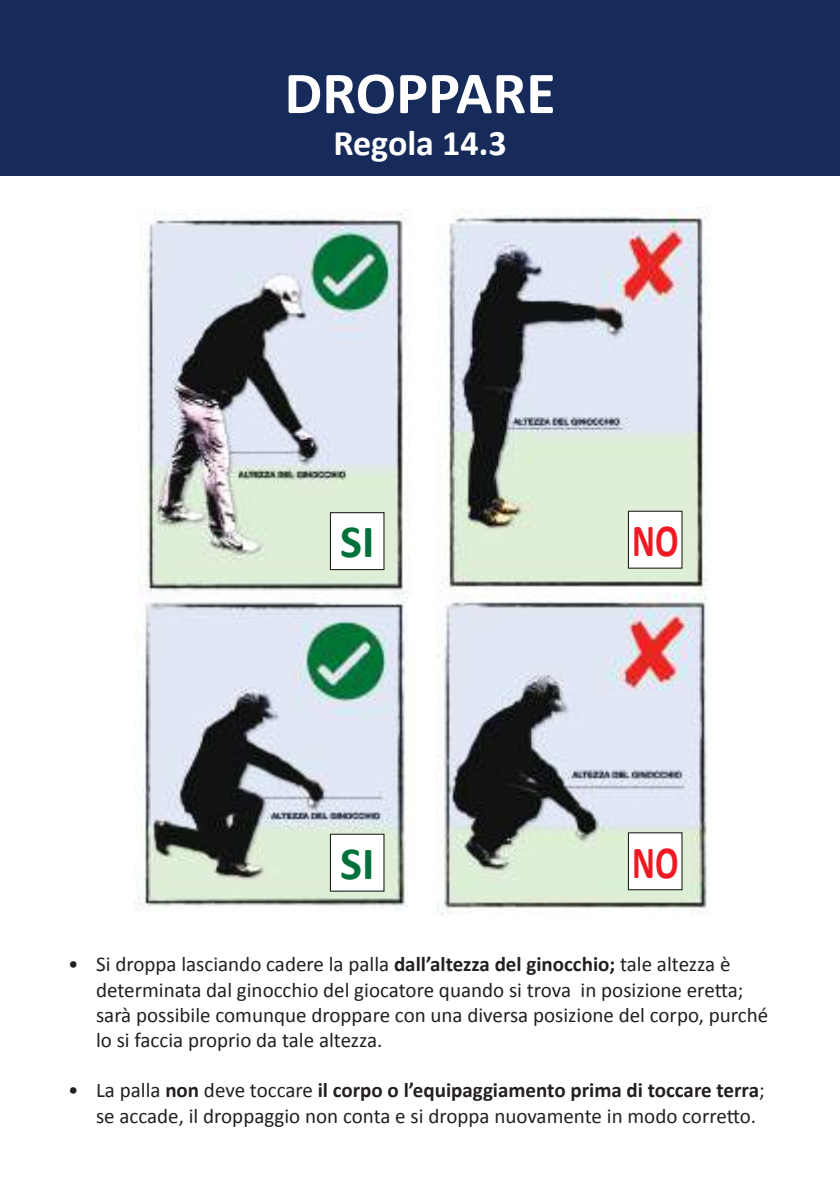
<style>
.page{position:relative;width:840px;height:1191px;background:#fff}
.page>*{position:absolute;margin:0;border:0;box-sizing:border-box;transform-origin:0 0}
.t1{font:700 60px "Calibri";color:#fff}
.t2{font:700 46.4px "Calibri";color:#00713b}
.t3{font:700 46.4px "Calibri";color:#ef1923;scale:.75 1}
.t4{font:700 36px "Calibri";color:#fff}
.t5{font:21px/25.2px "Calibri";color:#241f1f}
.s1{font-weight:700}
</style>
<div class="page">
<div style="left:0;top:0;width:839px;height:176px;background:#162b59"></div>
<img style="left:134px;top:599px;width:274px;height:312px">
<img style="left:435px;top:597px;width:273px;height:318px">
<img style="left:138px;top:213px;width:272px;height:386px">
<img style="left:440px;top:207px;width:270px;height:390px">
<div style="left:330px;top:512px;width:54px;height:57px;background:#fff"></div>
<div style="left:330px;top:512px;width:54px;height:58px;border:1px solid #241f1f"></div>
<div style="left:330px;top:834px;width:54px;height:57px;background:#fff"></div>
<div style="left:330px;top:833px;width:54px;height:58px;border:1px solid #241f1f"></div>
<div style="left:628px;top:511px;width:53px;height:57px;background:#fff"></div>
<div style="left:627px;top:511px;width:55px;height:58px;border:1px solid #241f1f"></div>
<div style="left:628px;top:833px;width:53px;height:56px;background:#fff"></div>
<div style="left:627px;top:832px;width:55px;height:58px;border:1px solid #241f1f"></div>
<h1 class="t1" style="left:284px;top:55px;width:272px">DROPPARE</h1>
<h3 class="t4" style="left:333px;top:120px;width:175px">Regola 14.3</h3>
<h2 class="t2" style="left:340px;top:512px;width:36px">SI</h2>
<h2 class="t2" style="left:340px;top:834px;width:36px">SI</h2>
<h2 class="t3" style="left:631px;top:511px;width:63px">NO</h2>
<h2 class="t3" style="left:631px;top:832px;width:63px">NO</h2>
<p class="t5" style="left:96px;top:952px;width:673px;text-indent:-28px">• Si droppa lasciando cadere la palla <span class="s1">dall’altezza del ginocchio;</span> tale altezza è determinata dal ginocchio del giocatore quando si trova in posizione eretta; sarà possibile comunque droppare con una diversa posizione del corpo, purché lo si faccia proprio da tale altezza.</p>
<p class="t5" style="left:96px;top:1078px;width:669px;text-indent:-28px">• La palla <span class="s1">non</span> deve toccare <span class="s1">il corpo o l’equipaggiamento prima di toccare terra</span>; se accade, il droppaggio non conta e si droppa nuovamente in modo corretto.</p>
</div>
